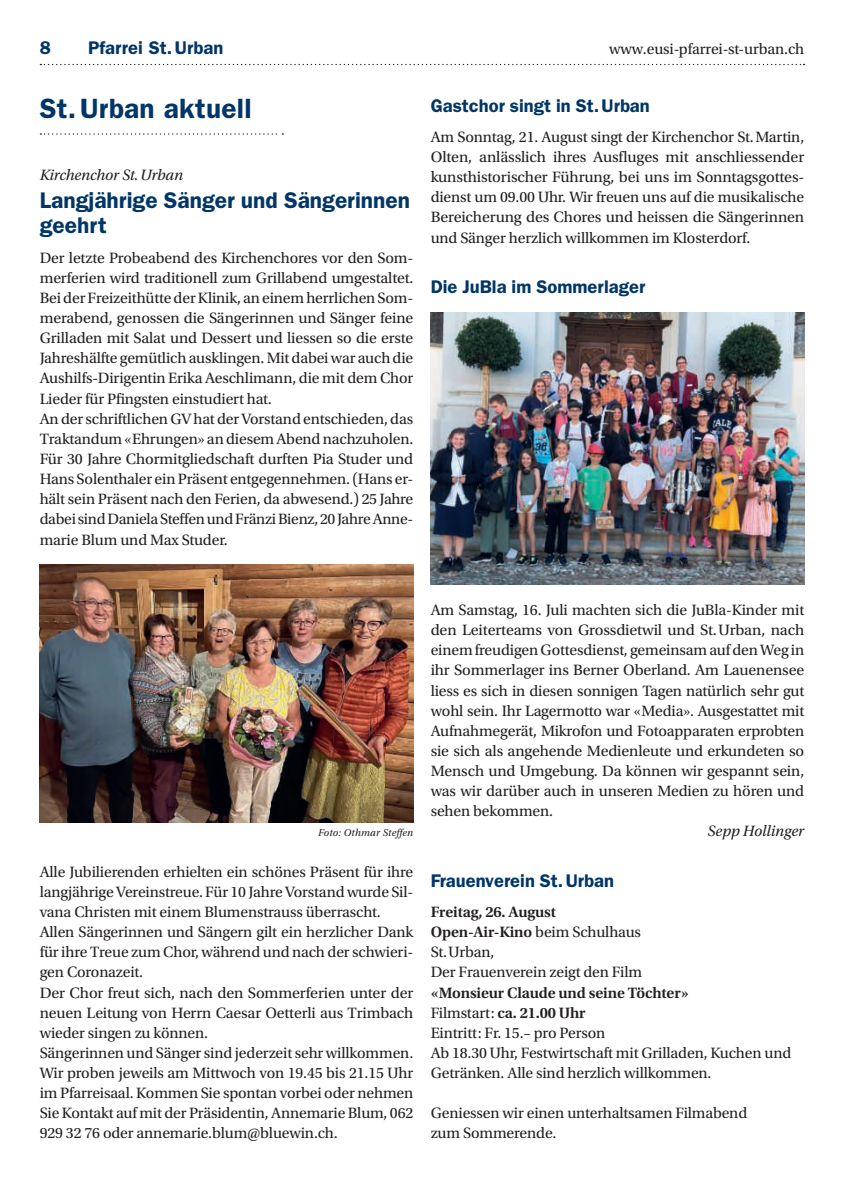
<style>
.page{position:relative;width:844px;height:1191px;background:#fff}
.page>*{position:absolute;margin:0;border:0;box-sizing:border-box;transform-origin:0 0}
.t1{font:600 28px "ITC Franklin Gothic Std";letter-spacing:.01em;color:#003667}
.t2{font:600 22.75px/25.4px "ITC Franklin Gothic Std";color:#003667}
.t3{font:600 18.38px "ITC Franklin Gothic Std";color:#003667}
.t4{font:15.75px/20.1px "Utopia Std";letter-spacing:-.01em;color:#231f20}
.t5{font:italic 15.75px "Utopia Std";letter-spacing:-.01em;color:#231f20}
.t6{font:italic 10.5px "Utopia Std";letter-spacing:.02em;color:#231f20}
.s1{font-weight:600}
</style>
<div class="page">
<svg style="left:40px;top:64px;width:764px;height:1px"></svg>
<svg style="left:40px;top:133px;width:243px;height:2px"></svg>
<img style="left:40px;top:564px;width:373px;height:258px">
<img style="left:430px;top:313px;width:374px;height:272px">
<p class="t3" style="left:40px;top:37px;width:13px">8</p>
<p class="t3" style="left:88px;top:37px;width:137px">Pfarrei St.Urban</p>
<p class="t4" style="left:609px;top:39px;width:196px">www.eusi-pfarrei-st-urban.ch</p>
<h1 class="t1" style="left:40px;top:92px;width:213px">St.Urban aktuell</h1>
<p class="t5" style="left:40px;top:166px;width:145px">Kirchenchor St.Urban</p>
<h2 class="t2" style="left:40px;top:187px;width:372px">Langjährige Sänger und Sängerinnen geehrt</h2>
<p class="t4" style="left:40px;top:248px;width:375px">Der letzte Probeabend des Kirchenchores vor den Som&shy;merferien wird traditionell zum Grillabend umgestaltet.<br>Bei der Freizeithütte der Klinik, an einem herrlichen Som&shy;merabend, genossen die Sängerinnen und Sänger feine Grilladen mit Salat und Dessert und liessen so die erste Jahreshälfte gemütlich ausklingen. Mit dabei war auch die Aushilfs-Dirigentin Erika Aeschlimann, die mit dem Chor Lieder für Pfingsten einstudiert hat.<br>An der schriftlichen GV hat der Vorstand entschieden, das Traktandum «Ehrungen» an diesem Abend nachzuholen.<br>Für 30 Jahre Chormitgliedschaft durften Pia Studer und Hans Solenthaler ein Präsent entgegennehmen. (Hans er&shy;hält sein Präsent nach den Ferien, da abwesend.) 25 Jahre dabei sind Daniela Steffen und Fränzi Bienz, 20 Jahre Anne&shy;marie Blum und Max Studer.</p>
<p class="t3" style="left:430px;top:94px;width:220px">Gastchor singt in St.Urban</p>
<p class="t4" style="left:430px;top:127px;width:375px;text-align:justify">Am Sonntag, 21. August singt der Kirchenchor St.Martin, Olten, anlässlich ihres Ausfluges mit anschliessender kunsthistorischer Führung, bei uns im Sonntagsgottes&shy;dienst um 09.00 Uhr. Wir freuen uns auf die musikalische Bereicherung des Chores und heissen die Sängerinnen und Sänger herzlich willkommen im Klosterdorf.</p>
<p class="t3" style="left:430px;top:276px;width:216px">Die JuBla im Sommerlager</p>
<p class="t6" style="left:318px;top:827px;width:97px">Foto: Othmar Steffen</p>
<p class="t4" style="left:40px;top:861px;width:375px">Alle Jubilierenden erhielten ein schönes Präsent für ihre langjährige Vereinstreue. Für 10 Jahre Vorstand wurde Sil&shy;vana Christen mit einem Blumenstrauss überrascht.<br>Allen Sängerinnen und Sängern gilt ein herzlicher Dank für ihre Treue zum Chor, während und nach der schwieri&shy;gen Coronazeit.<br>Der Chor freut sich, nach den Sommerferien unter der neuen Leitung von Herrn Caesar Oetterli aus Trimbach wieder singen zu können.<br>Sängerinnen und Sänger sind jederzeit sehr willkommen.<br>Wir proben jeweils am Mittwoch von 19.45 bis 21.15 Uhr im Pfarreisaal. Kommen Sie spontan vorbei oder nehmen Sie Kontakt auf mit der Präsidentin, Annemarie Blum, 062<br>929 32 76 oder annemarie.blum@bluewin.ch.</p>
<p class="t4" style="left:430px;top:600px;width:375px;text-align:justify">Am Samstag, 16. Juli machten sich die JuBla-Kinder mit den Leiterteams von Grossdietwil und St.Urban, nach einem freudigen Gottesdienst, gemeinsam auf den Weg in ihr Sommerlager ins Berner Oberland. Am Lauenensee liess es sich in diesen sonnigen Tagen natürlich sehr gut wohl sein. Ihr Lagermotto war «Media». Ausgestattet mit Aufnahmegerät, Mikrofon und Fotoapparaten erprobten sie sich als angehende Medienleute und erkundeten so Mensch und Umgebung. Da können wir gespannt sein, was wir darüber auch in unseren Medien zu hören und sehen bekommen.</p>
<p class="t5" style="left:707px;top:822px;width:98px">Sepp Hollinger</p>
<p class="t3" style="left:430px;top:869px;width:185px">Frauenverein St.Urban</p>
<p class="t4" style="left:430px;top:902px;width:213px"><span class="s1">Freitag, 26. August<br>Open-Air-Kino</span> beim Schulhaus<br>St.Urban,<br>Der Frauenverein zeigt den Film</p>
<p class="t4" style="left:430px;top:982px;width:362px"><span class="s1">«Monsieur Claude und seine Töchter»<br></span>Filmstart: <span class="s1">ca. 21.00 Uhr<br></span>Eintritt: Fr. 15.– pro Person<br>Ab 18.30 Uhr, Festwirtschaft mit Grilladen, Kuchen und Getränken. Alle sind herzlich willkommen.</p>
<p class="t4" style="left:430px;top:1103px;width:318px">Geniessen wir einen unterhaltsamen Filmabend zum Sommerende.</p>
</div>
